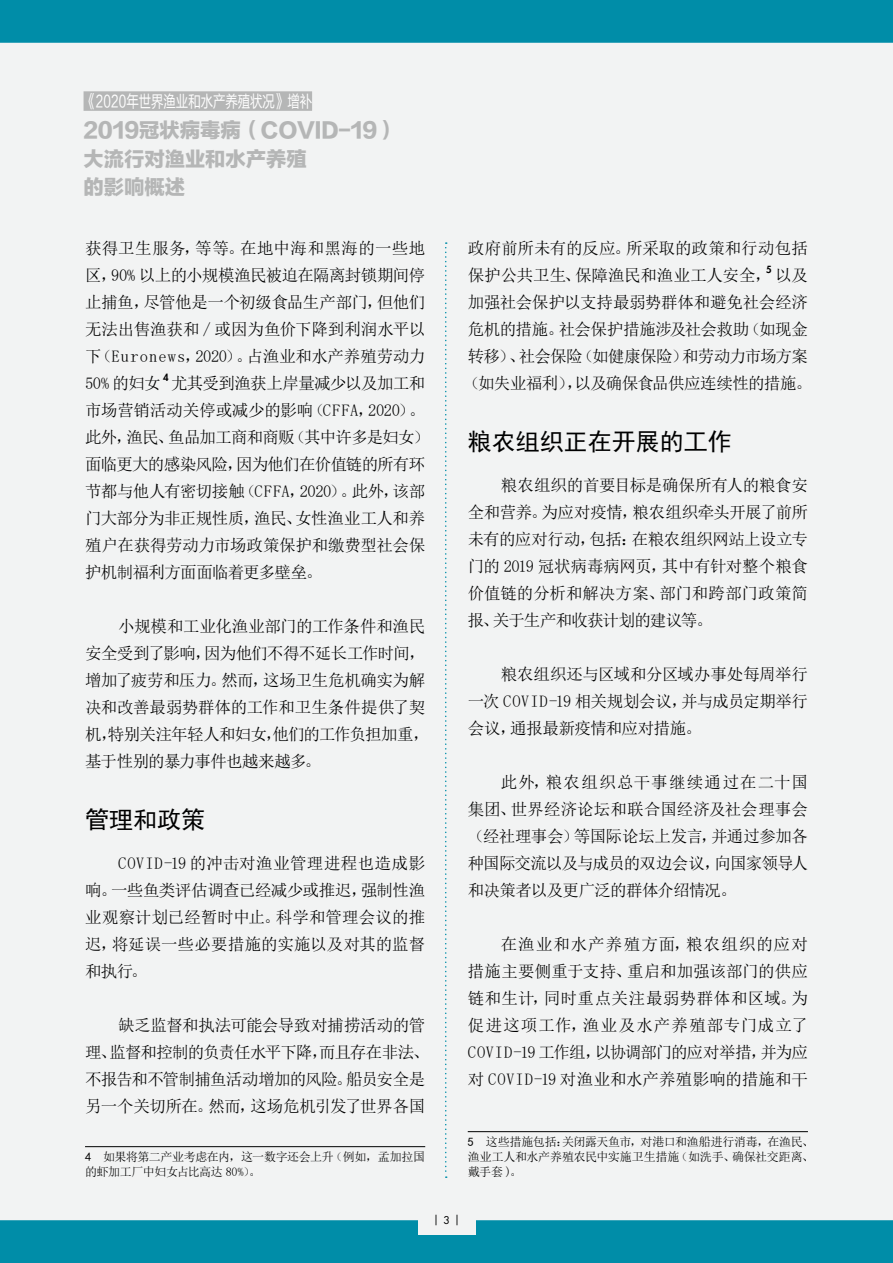
<style>
.page{position:relative;width:893px;height:1263px;background:#f2f3f3}
.page>*{position:absolute;margin:0;border:0;box-sizing:border-box;transform-origin:0 0}
.t1{font:24px "Sim Hei";color:#000}
.t2{font:20.25px/28.5px "FZLTTHK GBK1 0";color:#b5b6b6}
.t3{font:16.5px/27px "Sim Sun";letter-spacing:-.025em;color:#000;text-align:justify}
.t4{font:16.5px/27px "Sim Sun";letter-spacing:-.005em;color:#000}
.t5{font:16.5px "FZLTHCK GBK1 0";color:#fff}
.t6{font:12px/15px "Sim Sun";letter-spacing:-.03em;color:#000}
.t7{font:10.5px "Futura Std";color:#000}
.t8{font:800 9.6px "Futura Std";color:#000}
.s1{font-family:"Sim Hei"}
</style>
<div class="page">
<div style="left:418px;top:1205px;width:57px;height:30px;background:#f2f3f3"></div>
<svg style="left:445px;top:242px;width:2px;height:936px"></svg>
<hr style="left:85px;top:1146px;width:340px;height:1px;background:#000">
<hr style="left:468px;top:1131px;width:340px;height:1px;background:#000">
<div style="left:84px;top:91px;width:228px;height:20px;background:#b5b6b6"></div>
<p class="t5" style="left:84px;top:92px;width:230px">《2020年世界渔业和水产养殖状况》增补</p>
<p class="t2" style="left:84px;top:118px;width:315px">2019冠状病毒病（COVID-19）大流行对渔业和水产养殖<br>的影响概述</p>
<p class="t3" style="left:85px;top:235px;width:342px">获得卫生服务，等等。在地中海和黑海的一些地区，90% 以上的小规模渔民被迫在隔离封锁期间停止捕鱼，尽管他是一个初级食品生产部门，但他们无法出售渔获和 / 或因为鱼价下降到利润水平以下（Euronews，2020）。占渔业和水产养殖劳动力50% 的妇女</p>
<p class="t8" style="left:163px;top:371px;width:7px">4</p>
<p class="t3" style="left:85px;top:370px;width:346px;text-align:left;text-indent:86px">尤其受到渔获上岸量减少以及加工和市场营销活动关停或减少的影响（CFFA，2020）。此外，渔民、鱼品加工商和商贩（其中许多是妇女）面临更大的感染风险，因为他们在价值链的所有环节都与他人有密切接触（CFFA，2020）。此外，该部门大部分为非正规性质，渔民、女性渔业工人和养殖户在获得劳动力市场政策保护和缴费型社会保护机制福利方面面临着更多壁垒。</p>
<p class="t3" style="left:85px;top:613px;width:346px;text-align:left;text-indent:33px">小规模和工业化渔业部门的工作条件和渔民安全受到了影响，因为他们不得不延长工作时间，增加了疲劳和压力。然而，这场卫生危机确实为解决和改善最弱势群体的工作和卫生条件提供了契机，特别关注年轻人和妇女，他们的工作负担加重，基于性别的暴力事件也越来越多。</p>
<h1 class="t1" style="left:85px;top:807px;width:121px">管理和政策</h1>
<p class="t3" style="left:85px;top:850px;width:342px;text-indent:33px">COVID-19 的冲击对渔业管理进程也造成影响。一些鱼类评估调查已经减少或推迟，强制性渔业观察计划已经暂时中止。科学和管理会议的推迟，将延误一些必要措施的实施以及对其的监督和执行。</p>
<p class="t3" style="left:85px;top:1012px;width:346px;text-align:left;text-indent:33px">缺乏监督和执法可能会导致对捕捞活动的管理、监督和控制的负责任水平下降，而且存在非法、不报告和不管制捕鱼活动增加的风险。船员安全是另一个关切所在。然而，这场危机引发了世界各国</p>
<p class="t6" style="left:85px;top:1149px;width:342px"><span class="s1">4</span> 如果将第二产业考虑在内，这一数字还会上升（例如，孟加拉国的虾加工厂中妇女占比高达 80%）。</p>
<p class="t4" style="left:468px;top:235px;width:342px">政府前所未有的反应。所采取的政策和行动包括保护公共卫生、保障渔民和渔业工人安全，以及</p>
<p class="t8" style="left:766px;top:263px;width:7px">5</p>
<p class="t3" style="left:464px;top:289px;width:350px;text-align:left">加强社会保护以支持最弱势群体和避免社会经济危机的措施。社会保护措施涉及社会救助（如现金转移）、社会保险（如健康保险）和劳动力市场方案（如失业福利），以及确保食品供应连续性的措施。</p>
<h1 class="t1" style="left:468px;top:429px;width:265px">粮农组织正在开展的工作</h1>
<p class="t3" style="left:468px;top:472px;width:342px;text-indent:33px">粮农组织的首要目标是确保所有人的粮食安全和营养。为应对疫情，粮农组织牵头开展了前所未有的应对行动，包括：在粮农组织网站上设立专门的 2019 冠状病毒病网页，其中有针对整个粮食价值链的分析和解决方案、部门和跨部门政策简报、关于生产和收获计划的建议等。</p>
<p class="t3" style="left:468px;top:661px;width:342px;text-indent:33px">粮农组织还与区域和分区域办事处每周举行一次 COVID-19 相关规划会议，并与成员定期举行会议，通报最新疫情和应对措施。</p>
<p class="t3" style="left:468px;top:769px;width:342px;text-indent:33px">此外，粮农组织总干事继续通过在二十国集团、世界经济论坛和联合国经济及社会理事会（经社理事会）等国际论坛上发言，并通过参加各种国际交流以及与成员的双边会议，向国家领导人和决策者以及更广泛的群体介绍情况。</p>
<p class="t3" style="left:468px;top:931px;width:342px;text-indent:33px">在渔业和水产养殖方面，粮农组织的应对措施主要侧重于支持、重启和加强该部门的供应链和生计，同时重点关注最弱势群体和区域。为促进这项工作，渔业及水产养殖部专门成立了COVID-19 工作组，以协调部门的应对举措，并为应对 COVID-19 对渔业和水产养殖影响的措施和干</p>
<p class="t6" style="left:468px;top:1134px;width:348px;text-align:justify"><span class="s1">5</span> 这些措施包括：关闭露天鱼市，对港口和渔船进行消毒，在渔民、渔业工人和水产养殖农民中实施卫生措施（如洗手、确保社交距离、戴手套 )。</p>
<p class="t7" style="left:433px;top:1212px;width:29px">| 3 |</p>
</div>
